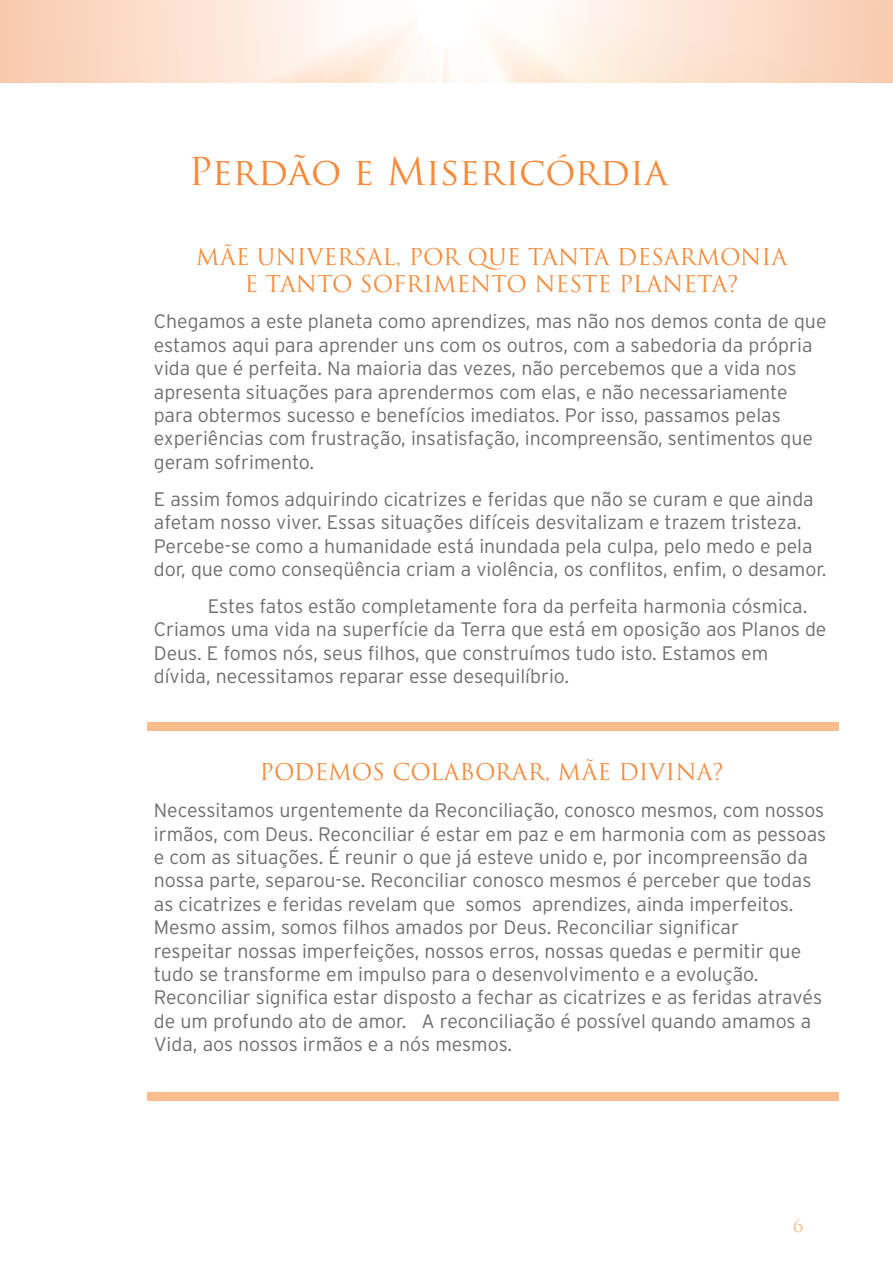
<style>
.page{position:relative;width:893px;height:1263px;background:#fff}
.page>*{position:absolute;margin:0;border:0;box-sizing:border-box;transform-origin:0 0}
.t1{font:69.3px "Trajan Pro";color:#f68b28}
.t2{font:37.5px "Trajan Pro";color:#f68b3c}
.t3{font:22.5px/27px "Trajan Pro";color:#f68b3c;text-align:center}
.t4{font:300 19.5px/23.4px "Interstate";color:#6d6e70}
.t5{font:18px "Trajan Pro";color:#fbbc8e}
</style>
<div class="page">
<svg style="left:0;top:0;width:893px;height:83px"></svg>
<div style="left:148px;top:722px;width:691px;height:8px;background:#fbbc8e"></div>
<div style="left:148px;top:1092px;width:691px;height:8px;background:#fbbc8e"></div>
<h1 class="t1" style="left:123px;top:98px;width:669px">Sinais de Oração</h1>
<h2 class="t2" style="left:188px;top:148px;width:481px">Perdão e Misericórdia</h2>
<p class="t3" style="left:196px;top:243px;width:593px">MÃE UNIVERSAL, POR QUE TANTA DESARMONIA<br>E TANTO SOFRIMENTO NESTE PLANETA?</p>
<p class="t4" style="left:154px;top:310px;width:674px">Chegamos a este planeta como aprendizes, mas não nos demos conta de que estamos aqui para aprender uns com os outros, com a sabedoria da própria vida que é perfeita. Na maioria das vezes, não percebemos que a vida nos apresenta situações para aprendermos com elas, e não necessariamente para obtermos sucesso e benefícios imediatos. Por isso, passamos pelas experiências com frustração, insatisfação, incompreensão, sentimentos que geram sofrimento.</p>
<p class="t4" style="left:154px;top:487px;width:674px">E assim fomos adquirindo cicatrizes e feridas que não se curam e que ainda afetam nosso viver. Essas situações difíceis desvitalizam e trazem tristeza.<br>Percebe-se como a humanidade está inundada pela culpa, pelo medo e pela dor, que como conseqüência criam a violência, os conflitos, enfim, o desamor.</p>
<p class="t4" style="left:154px;top:594px;width:674px;text-indent:54px">Estes fatos estão completamente fora da perfeita harmonia cósmica.<br>Criamos uma vida na superfície da Terra que está em oposição aos Planos de Deus. E fomos nós, seus filhos, que construímos tudo isto. Estamos em dívida, necessitamos reparar esse desequilíbrio.</p>
<p class="t3" style="left:260px;top:758px;width:465px">PODEMOS COLABORAR, MÃE DIVINA?</p>
<p class="t4" style="left:154px;top:798px;width:674px">Necessitamos urgentemente da Reconciliação, conosco mesmos, com nossos irmãos, com Deus. Reconciliar é estar em paz e em harmonia com as pessoas e com as situações. É reunir o que já esteve unido e, por incompreensão da nossa parte, separou-se. Reconciliar conosco mesmos é perceber que todas as cicatrizes e feridas revelam que somos aprendizes, ainda imperfeitos.<br>Mesmo assim, somos filhos amados por Deus. Reconciliar significar<br>respeitar nossas imperfeições, nossos erros, nossas quedas e permitir que tudo se transforme em impulso para o desenvolvimento e a evolução.<br>Reconciliar significa estar disposto a fechar as cicatrizes e as feridas através de um profundo ato de amor. A reconciliação é possível quando amamos a Vida, aos nossos irmãos e a nós mesmos.</p>
<p class="t5" style="left:793px;top:1214px;width:12px">6</p>
</div>
